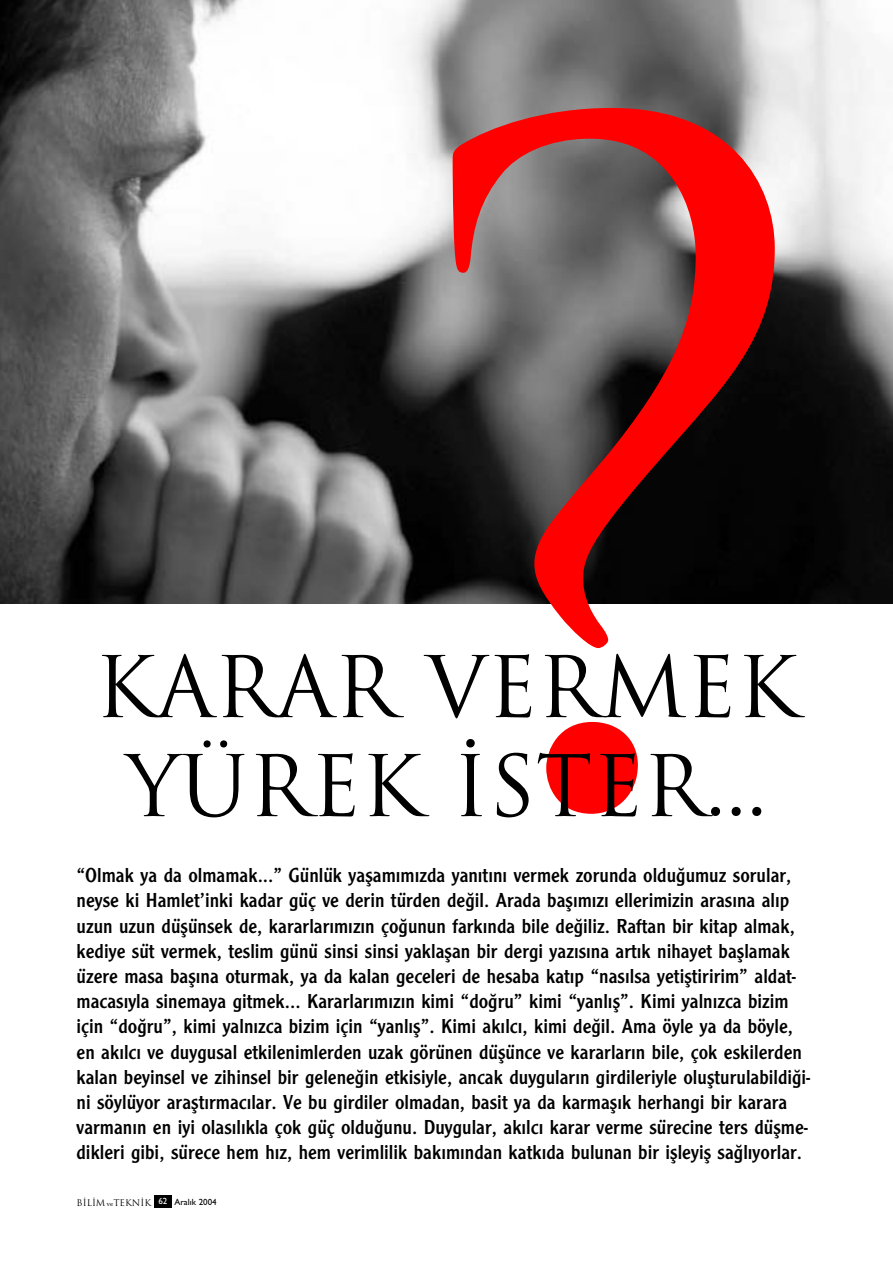
<style>
.page{position:relative;width:893px;height:1263px;background:#fff}
.page>*{position:absolute;margin:0;border:0;box-sizing:border-box;transform-origin:0 0}
.t1{font:900px "Trajan";color:#f00}
.t2{font:82.5px/99px "Trajan";color:#000;text-align:center}
.t3{font:21px/25.2px "Clearface Gothic";color:#000}
.t4{font:9px "Trajan";color:#000}
.s1{font-family:"Bookman Old Style";font-size:6px}
.s2{font-family:"Gill Sans";font-weight:500}
</style>
<div class="page">
<div style="left:154px;top:1195px;width:17px;height:13px;background:#000"></div>
<img style="left:0;top:0;width:893px;height:604px">
<h1 class="t1" style="left:390px;top:-39px;width:441px">?</h1>
<h2 class="t2" style="left:94px;top:639px;width:706px">KARAR VERMEK<br>YÜREK ‹STER...</h2>
<p class="t3" style="left:77px;top:862px;width:735px">“Olmak ya da olmamak...” Günlük yaflam›m›zda yan›t›n› vermek zorunda oldu¤umuz sorular, neyse ki Hamlet’inki kadar güç ve derin türden de¤il. Arada bafl›m›z› ellerimizin aras›na al›p uzun uzun düflünsek de, kararlar›m›z›n ço¤unun fark›nda bile de¤iliz. Raftan bir kitap almak, kediye süt vermek, teslim günü sinsi sinsi yaklaflan bir dergi yaz›s›na art›k nihayet bafllamak üzere masa bafl›na oturmak, ya da kalan geceleri de hesaba kat›p “nas›lsa yetifltiririm” aldat&shy;macas›yla sinemaya gitmek... Kararlar›m›z›n kimi “do¤ru” kimi “yanl›fl”. Kimi yaln›zca bizim için “do¤ru”, kimi yaln›zca bizim için “yanl›fl”. Kimi ak›lc›, kimi de¤il. Ama öyle ya da böyle, en ak›lc› ve duygusal etkilenimlerden uzak görünen düflünce ve kararlar›n bile, çok eskilerden kalan beyinsel ve zihinsel bir gelene¤in etkisiyle, ancak duygular›n girdileriyle oluflturulabildi¤i&shy;ni söylüyor araflt›rmac›lar. Ve bu girdiler olmadan, basit ya da karmafl›k herhangi bir karara varman›n en iyi olas›l›kla çok güç oldu¤unu. Duygular, ak›lc› karar verme sürecine ters düflme&shy;dikleri gibi, sürece hem h›z, hem verimlilik bak›m›ndan katk›da bulunan bir iflleyifl sa¤l›yorlar.</p>
<p class="t4" style="left:77px;top:1197px;width:142px">B‹L‹M <span class="s1">ve</span>TEKN‹K <sup>62</sup> <span class="s2">Aral›k 2004</span></p>
</div>
